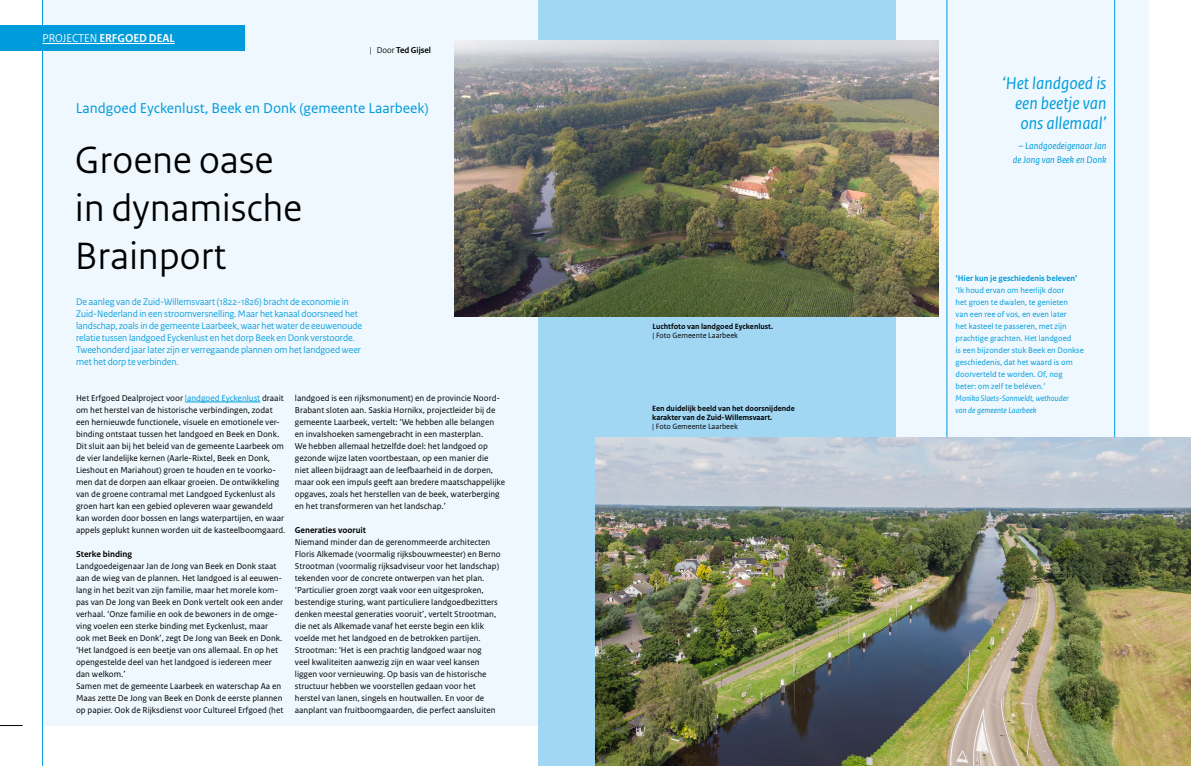
<style>
.page{position:relative;width:1191px;height:766px;background:#fff}
.page>*{position:absolute;margin:0;border:0;box-sizing:border-box;transform-origin:0 0}
.t1{font:40px/48px "Rijksoverheid Sans Heading";letter-spacing:.01em;color:#000}
.t2{font:italic 18px/20px "Rijksoverheid Sans Text";color:#009bdb;text-align:justify}
.t3{font:15px "Rijksoverheid Sans Text";color:#009bdb}
.t4{font:700 12px "Rijksoverheid Sans Heading";color:#fff}
.t5{font:10px/12px "Rijksoverheid Sans Heading";color:#009bdb}
.t6{font:italic 10px/14px "Rijksoverheid Sans Text";color:#009bdb;text-align:center}
.t7{font:9px/12px "Rijksoverheid Sans Text";color:#000}
.t8{font:700 9px "Rijksoverheid Sans Text";color:#000}
.t9{font:700 9px "Rijksoverheid Sans Heading";color:#000}
.t10{font:8.5px/12px "Rijksoverheid Sans Text";color:#009bdb}
.t11{font:italic 8.5px/12px "Rijksoverheid Sans Text";color:#009bdb}
.t12{font:700 8.5px "Rijksoverheid Sans Text";color:#009bdb}
.t13{font:700 8px/9px "Rijksoverheid Sans Text";color:#000}
.t14{font:8px "Rijksoverheid Sans Text";color:#000}
.s1{font-weight:400}
.s2{color:#009bdb}
</style>
<div class="page">
<div style="left:43px;top:0;width:1105px;height:725px;background:#eef8fe"></div>
<div style="left:539px;top:0;width:357px;height:765px;background:#a2d7f4"></div>
<hr style="left:42px;top:0;width:1px;height:765px;background:#009bdb">
<div style="left:0;top:26px;width:244px;height:25px;background:#009bdb"></div>
<hr style="left:185px;top:401px;width:75px;height:1px;background:#009bdb">
<svg style="left:0;top:725px;width:23px;height:1px"></svg>
<hr style="left:946px;top:0;width:1px;height:765px;background:#009bdb">
<hr style="left:1114px;top:0;width:1px;height:765px;background:#009bdb">
<img style="left:454px;top:41px;width:484px;height:276px">
<img style="left:595px;top:437px;width:596px;height:328px">
<hr style="left:43px;top:43px;width:132px;height:1px;background:#fff">
<h3 class="t4" style="left:43px;top:32px;width:134px"><span class="s1">PROJECTEN</span> ERFGOED DEAL</h3>
<p class="t9" style="left:370px;top:45px;width:63px"><span class="s1">| Door</span> Ted Gijsel</p>
<h3 class="t3" style="left:76px;top:99px;width:354px">Landgoed Eyckenlust, Beek en Donk (gemeente Laarbeek)</h3>
<h1 class="t1" style="left:75px;top:136px;width:228px">Groene oase in dynamische<br>Brainport</h1>
<p class="t5" style="left:76px;top:296px;width:287px">De aanleg van de Zuid-Willemsvaart (1822-1826) bracht de economie in Zuid-Nederland in een stroomversnelling. Maar het kanaal doorsneed het landschap, zoals in de gemeente Laarbeek, waar het water de eeuwenoude relatie tussen landgoed Eyckenlust en het dorp Beek en Donk verstoorde.<br>Tweehonderd jaar later zijn er verregaande plannen om het landgoed weer met het dorp te verbinden.</p>
<p class="t7" style="left:76px;top:392px;width:211px">Het Erfgoed Dealproject voor <span class="s2">landgoed Eyckenlust</span> draait om het herstel van de historische verbindingen, zodat een hernieuwde functionele, visuele en emotionele ver&shy;binding ontstaat tussen het landgoed en Beek en Donk.<br>Dit sluit aan bij het beleid van de gemeente Laarbeek om de vier landelijke kernen (Aarle-Rixtel, Beek en Donk, Lieshout en Mariahout) groen te houden en te voorko&shy;men dat de dorpen aan elkaar groeien. De ontwikkeling van de groene contramal met Landgoed Eyckenlust als groen hart kan een gebied opleveren waar gewandeld kan worden door bossen en langs waterpartijen, en waar appels geplukt kunnen worden uit de kasteelboomgaard.</p>
<p class="t8" style="left:76px;top:549px;width:57px">Sterke binding</p>
<p class="t7" style="left:76px;top:560px;width:209px">Landgoedeigenaar Jan de Jong van Beek en Donk staat aan de wieg van de plannen. Het landgoed is al eeuwen&shy;lang in het bezit van zijn familie, maar het morele kom&shy;pas van De Jong van Beek en Donk vertelt ook een ander verhaal. ‘Onze familie en ook de bewoners in de omge&shy;ving voelen een sterke binding met Eyckenlust, maar ook met Beek en Donk’, zegt De Jong van Beek en Donk. ‘Het landgoed is een beetje van ons allemaal. En op het opengestelde deel van het landgoed is iedereen meer dan welkom.’<br>Samen met de gemeente Laarbeek en waterschap Aa en Maas zette De Jong van Beek en Donk de eerste plannen op papier. Ook de Rijksdienst voor Cultureel Erfgoed (het</p>
<p class="t7" style="left:295px;top:392px;width:212px">landgoed is een rijksmonument) en de provincie Noord-Brabant sloten aan. Saskia Hornikx, projectleider bij de gemeente Laarbeek, vertelt: ‘We hebben alle belangen en invalshoeken samengebracht in een masterplan.<br>We hebben allemaal hetzelfde doel: het landgoed op gezonde wijze laten voortbestaan, op een manier die<br>niet alleen bijdraagt aan de leefbaarheid in de dorpen, maar ook een impuls geeft aan bredere maatschappelijke opgaves, zoals het herstellen van de beek, waterberging en het transformeren van het landschap.’</p>
<p class="t8" style="left:295px;top:525px;width:73px">Generaties vooruit</p>
<p class="t7" style="left:295px;top:536px;width:207px">Niemand minder dan de gerenommeerde architecten Floris Alkemade (voormalig rijksbouwmeester) en Berno Strootman (voormalig rijksadviseur voor het landschap) tekenden voor de concrete ontwerpen van het plan. ‘Particulier groen zorgt vaak voor een uitgesproken, bestendige sturing, want particuliere landgoedbezitters denken meestal generaties vooruit’, vertelt Strootman, die net als Alkemade vanaf het eerste begin een klik voelde met het landgoed en de betrokken partijen.<br>Strootman: ‘Het is een prachtig landgoed waar nog<br>veel kwaliteiten aanwezig zijn en waar veel kansen liggen voor vernieuwing. Op basis van de historische structuur hebben we voorstellen gedaan voor het herstel van lanen, singels en houtwallen. En voor de aanplant van fruitboomgaarden, die perfect aansluiten</p>
<p class="t13" style="left:652px;top:322px;width:122px">Luchtfoto van landgoed Eyckenlust.</p>
<p class="t14" style="left:652px;top:330px;width:87px">| Foto Gemeente Laarbeek</p>
<p class="t13" style="left:652px;top:404px;width:144px">Een duidelijk beeld van het doorsnijdende karakter van de Zuid-Willemsvaart.</p>
<p class="t14" style="left:652px;top:422px;width:87px">| Foto Gemeente Laarbeek</p>
<h2 class="t2" style="left:1015px;top:73px;width:93px;text-indent:-13px">‘Het landgoed is een beetje van ons allemaal’</h2>
<p class="t6" style="left:1012px;top:139px;width:95px">– Landgoedeigenaar Jan de Jong van Beek en Donk</p>
<p class="t12" style="left:955px;top:273px;width:123px">‘Hier kun je geschiedenis beleven’</p>
<p class="t10" style="left:955px;top:284px;width:130px">‘Ik houd ervan om heerlijk door<br>het groen te dwalen, te genieten<br>van een ree of vos, en even later<br>het kasteel te passeren, met zijn prachtige grachten. Het landgoed<br>is een bijzonder stuk Beek en Donkse geschiedenis, dat het waard is om doorverteld te worden. Of, nog beter: om zelf te beléven.’</p>
<p class="t11" style="left:955px;top:392px;width:114px">Monika Slaets-Sonnveldt, wethouder van de gemeente Laarbeek</p>
</div>
